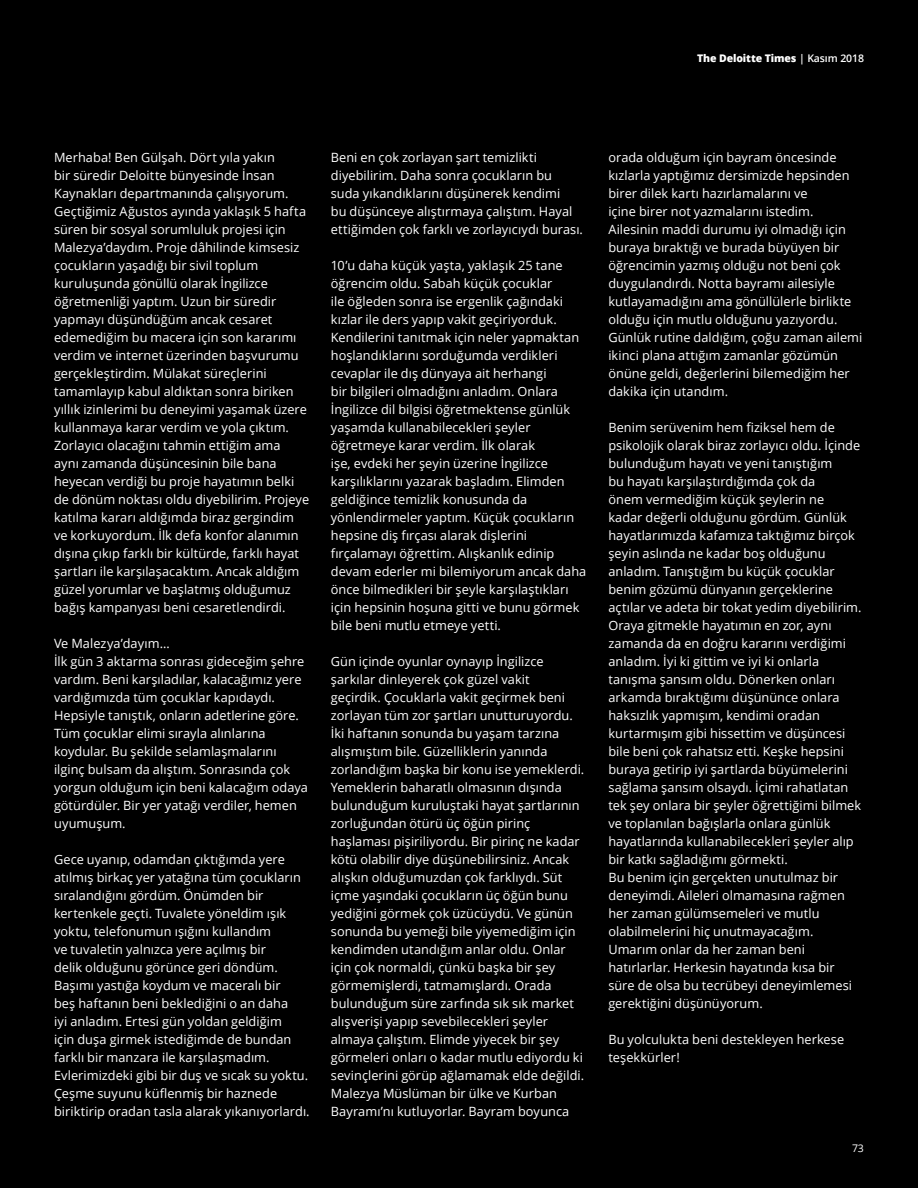
<style>
.page{position:relative;width:918px;height:1188px;background:#000}
.page>*{position:absolute;margin:0;border:0;box-sizing:border-box;transform-origin:0 0}
.t1{font:12.75px/18px "Open Sans";letter-spacing:.005em;color:#fff}
.t2{font:800 10.5px "Open Sans";letter-spacing:-.01em;color:#fff}
.t3{font:10.5px "Open Sans";color:#fff}
.s1{font-weight:600}
</style>
<div class="page">
<p class="t2" style="left:697px;top:50px;width:168px">The Deloitte Times <span class="s1">| Kasım 2018</span></p>
<p class="t1" style="left:54px;top:148px;width:257px">Merhaba! Ben Gülşah. Dört yıla yakın<br>bir süredir Deloitte bünyesinde İnsan Kaynakları departmanında çalışıyorum.<br>Geçtiğimiz Ağustos ayında yaklaşık 5 hafta süren bir sosyal sorumluluk projesi için Malezya’daydım. Proje dâhilinde kimsesiz çocukların yaşadığı bir sivil toplum kuruluşunda gönüllü olarak İngilizce öğretmenliği yaptım. Uzun bir süredir yapmayı düşündüğüm ancak cesaret edemediğim bu macera için son kararımı verdim ve internet üzerinden başvurumu gerçekleştirdim. Mülakat süreçlerini tamamlayıp kabul aldıktan sonra biriken yıllık izinlerimi bu deneyimi yaşamak üzere kullanmaya karar verdim ve yola çıktım.<br>Zorlayıcı olacağını tahmin ettiğim ama<br>aynı zamanda düşüncesinin bile bana heyecan verdiği bu proje hayatımın belki de dönüm noktası oldu diyebilirim. Projeye katılma kararı aldığımda biraz gergindim ve korkuyordum. İlk defa konfor alanımın dışına çıkıp farklı bir kültürde, farklı hayat şartları ile karşılaşacaktım. Ancak aldığım güzel yorumlar ve başlatmış olduğumuz bağış kampanyası beni cesaretlendirdi.</p>
<p class="t1" style="left:54px;top:634px;width:256px">Ve Malezya’dayım…<br>İlk gün 3 aktarma sonrası gideceğim şehre vardım. Beni karşıladılar, kalacağımız yere vardığımızda tüm çocuklar kapıdaydı.<br>Hepsiyle tanıştık, onların adetlerine göre.<br>Tüm çocuklar elimi sırayla alınlarına koydular. Bu şekilde selamlaşmalarını ilginç bulsam da alıştım. Sonrasında çok yorgun olduğum için beni kalacağım odaya götürdüler. Bir yer yatağı verdiler, hemen uyumuşum.</p>
<p class="t1" style="left:54px;top:850px;width:257px">Gece uyanıp, odamdan çıktığımda yere atılmış birkaç yer yatağına tüm çocukların sıralandığını gördüm. Önümden bir kertenkele geçti. Tuvalete yöneldim ışık yoktu, telefonumun ışığını kullandım<br>ve tuvaletin yalnızca yere açılmış bir<br>delik olduğunu görünce geri döndüm.<br>Başımı yastığa koydum ve maceralı bir<br>beş haftanın beni beklediğini o an daha<br>iyi anladım. Ertesi gün yoldan geldiğim<br>için duşa girmek istediğimde de bundan farklı bir manzara ile karşılaşmadım.<br>Evlerimizdeki gibi bir duş ve sıcak su yoktu.<br>Çeşme suyunu küflenmiş bir haznede biriktirip oradan tasla alarak yıkanıyorlardı.</p>
<p class="t1" style="left:331px;top:148px;width:254px">Beni en çok zorlayan şart temizlikti diyebilirim. Daha sonra çocukların bu suda yıkandıklarını düşünerek kendimi<br>bu düşünceye alıştırmaya çalıştım. Hayal ettiğimden çok farklı ve zorlayıcıydı burası.</p>
<p class="t1" style="left:331px;top:256px;width:257px">10’u daha küçük yaşta, yaklaşık 25 tane öğrencim oldu. Sabah küçük çocuklar<br>ile öğleden sonra ise ergenlik çağındaki kızlar ile ders yapıp vakit geçiriyorduk.<br>Kendilerini tanıtmak için neler yapmaktan hoşlandıklarını sorduğumda verdikleri cevaplar ile dış dünyaya ait herhangi<br>bir bilgileri olmadığını anladım. Onlara İngilizce dil bilgisi öğretmektense günlük yaşamda kullanabilecekleri şeyler öğretmeye karar verdim. İlk olarak<br>işe, evdeki her şeyin üzerine İngilizce karşılıklarını yazarak başladım. Elimden geldiğince temizlik konusunda da yönlendirmeler yaptım. Küçük çocukların hepsine diş fırçası alarak dişlerini fırçalamayı öğrettim. Alışkanlık edinip devam ederler mi bilemiyorum ancak daha önce bilmedikleri bir şeyle karşılaştıkları için hepsinin hoşuna gitti ve bunu görmek bile beni mutlu etmeye yetti.</p>
<p class="t1" style="left:331px;top:652px;width:255px">Gün içinde oyunlar oynayıp İngilizce şarkılar dinleyerek çok güzel vakit<br>geçirdik. Çocuklarla vakit geçirmek beni zorlayan tüm zor şartları unutturuyordu.<br>İki haftanın sonunda bu yaşam tarzına alışmıştım bile. Güzelliklerin yanında zorlandığım başka bir konu ise yemeklerdi.<br>Yemeklerin baharatlı olmasının dışında bulunduğum kuruluştaki hayat şartlarının zorluğundan ötürü üç öğün pirinç haşlaması pişiriliyordu. Bir pirinç ne kadar kötü olabilir diye düşünebilirsiniz. Ancak alışkın olduğumuzdan çok farklıydı. Süt içme yaşındaki çocukların üç öğün bunu yediğini görmek çok üzücüydü. Ve günün sonunda bu yemeği bile yiyemediğim için kendimden utandığım anlar oldu. Onlar için çok normaldi, çünkü başka bir şey görmemişlerdi, tatmamışlardı. Orada bulunduğum süre zarfında sık sık market alışverişi yapıp sevebilecekleri şeyler almaya çalıştım. Elimde yiyecek bir şey görmeleri onları o kadar mutlu ediyordu ki sevinçlerini görüp ağlamamak elde değildi.<br>Malezya Müslüman bir ülke ve Kurban Bayramı’nı kutluyorlar. Bayram boyunca</p>
<p class="t1" style="left:608px;top:148px;width:256px">orada olduğum için bayram öncesinde kızlarla yaptığımız dersimizde hepsinden birer dilek kartı hazırlamalarını ve<br>içine birer not yazmalarını istedim.<br>Ailesinin maddi durumu iyi olmadığı için buraya bıraktığı ve burada büyüyen bir öğrencimin yazmış olduğu not beni çok duygulandırdı. Notta bayramı ailesiyle kutlayamadığını ama gönüllülerle birlikte olduğu için mutlu olduğunu yazıyordu.<br>Günlük rutine daldığım, çoğu zaman ailemi ikinci plana attığım zamanlar gözümün önüne geldi, değerlerini bilemediğim her dakika için utandım.</p>
<p class="t1" style="left:608px;top:418px;width:255px">Benim serüvenim hem fiziksel hem de psikolojik olarak biraz zorlayıcı oldu. İçinde bulunduğum hayatı ve yeni tanıştığım<br>bu hayatı karşılaştırdığımda çok da<br>önem vermediğim küçük şeylerin ne<br>kadar değerli olduğunu gördüm. Günlük hayatlarımızda kafamıza taktığımız birçok şeyin aslında ne kadar boş olduğunu anladım. Tanıştığım bu küçük çocuklar benim gözümü dünyanın gerçeklerine açtılar ve adeta bir tokat yedim diyebilirim.<br>Oraya gitmekle hayatımın en zor, aynı zamanda da en doğru kararını verdiğimi anladım. İyi ki gittim ve iyi ki onlarla tanışma şansım oldu. Dönerken onları arkamda bıraktığımı düşününce onlara haksızlık yapmışım, kendimi oradan kurtarmışım gibi hissettim ve düşüncesi bile beni çok rahatsız etti. Keşke hepsini buraya getirip iyi şartlarda büyümelerini sağlama şansım olsaydı. İçimi rahatlatan tek şey onlara bir şeyler öğrettiğimi bilmek ve toplanılan bağışlarla onlara günlük hayatlarında kullanabilecekleri şeyler alıp bir katkı sağladığımı görmekti.<br>Bu benim için gerçekten unutulmaz bir deneyimdi. Aileleri olmamasına rağmen her zaman gülümsemeleri ve mutlu olabilmelerini hiç unutmayacağım.<br>Umarım onlar da her zaman beni hatırlarlar. Herkesin hayatında kısa bir süre de olsa bu tecrübeyi deneyimlemesi gerektiğini düşünüyorum.</p>
<p class="t1" style="left:608px;top:1030px;width:237px">Bu yolculukta beni destekleyen herkese teşekkürler!</p>
<p class="t3" style="left:852px;top:1141px;width:13px">73</p>
</div>
